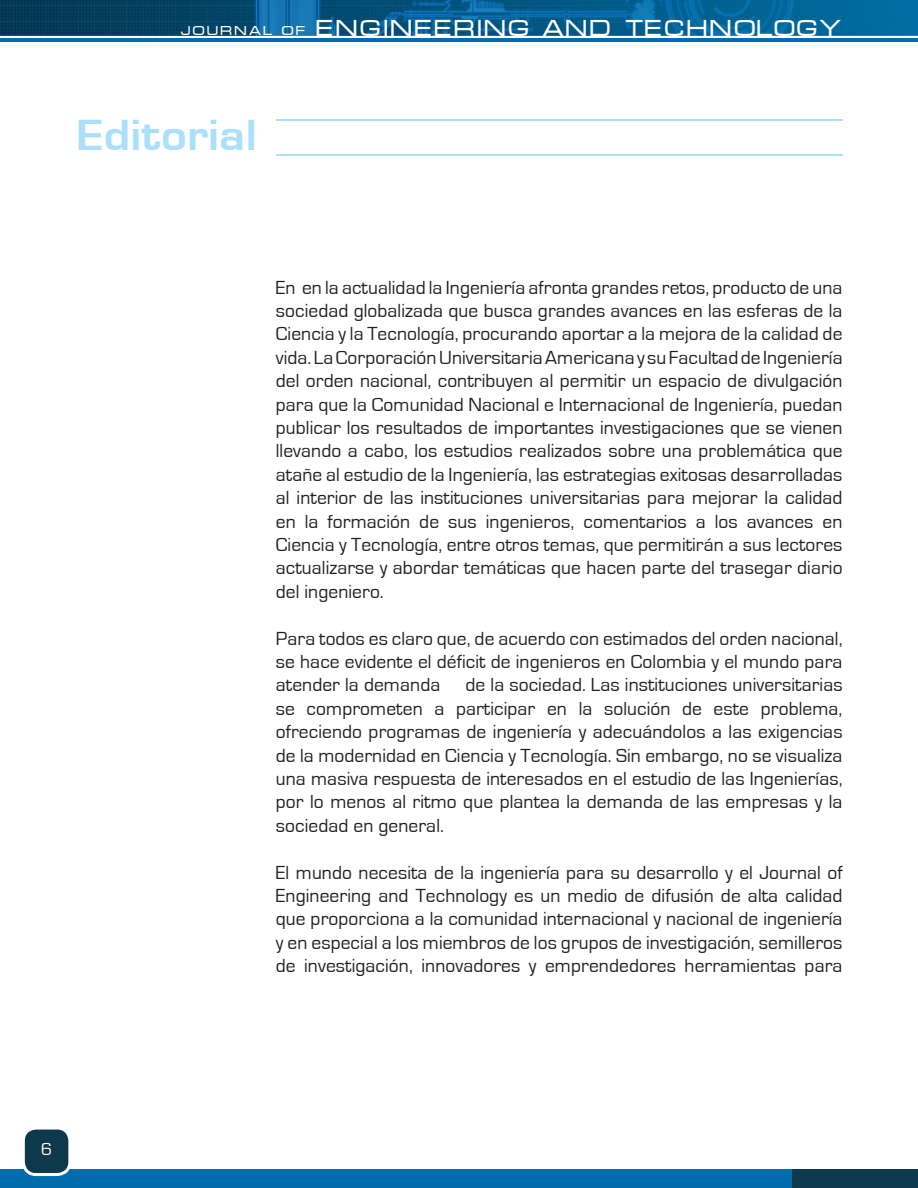
<style>
.page{position:relative;width:918px;height:1188px;background:#fff}
.page>*{position:absolute;margin:0;border:0;box-sizing:border-box;transform-origin:0 0}
.t1{font:700 45px "Eurose";letter-spacing:.01em;color:#aae0f9;scale:.92 1}
.t2{font:23.4px "Micra";color:#fff}
.t3{font:19.5px/23.4px "Eurostile";letter-spacing:.005em;color:#231f20;text-align:justify}
.t4{font:18px "Eurostile";color:#fff}
.s1{font-size:13.05px}
</style>
<div class="page">
<div style="left:791px;top:1169px;width:127px;height:19px;background:#0e394d"></div>
<div style="left:0;top:1169px;width:791px;height:19px;background:#006cac"></div>
<div style="left:23px;top:1128px;width:47px;height:47px;background:#0e394d;border-radius:13px"></div>
<div style="left:22px;top:1127px;width:49px;height:49px;border:3px solid #fff;border-radius:13px"></div>
<img style="left:0;top:0;width:918px;height:36px">
<hr style="left:0;top:38px;width:918px;height:3px;background:#006cac">
<hr style="left:276px;top:155px;width:567px;height:1px;background:#aae0f9">
<hr style="left:276px;top:119px;width:567px;height:2px;background:#aae0f9">
<p class="t2" style="left:181px;top:16px;width:663px"><span class="s1">JOURNAL OF</span> ENGINEERING AND TECHNOLOGY</p>
<p class="t1" style="left:77px;top:110px;width:197px">Editorial</p>
<p class="t3" style="left:276px;top:276px;width:568px">En en la actualidad la Ingeniería afronta grandes retos, producto de una sociedad globalizada que busca grandes avances en las esferas de la Ciencia y la Tecnología, procurando aportar a la mejora de la calidad de vida. La Corporación Universitaria Americana y su Facultad de Ingeniería del orden nacional, contribuyen al permitir un espacio de divulgación para que la Comunidad Nacional e Internacional de Ingeniería, puedan publicar los resultados de importantes investigaciones que se vienen llevando a cabo, los estudios realizados sobre una problemática que atañe al estudio de la Ingeniería, las estrategias exitosas desarrolladas al interior de las instituciones universitarias para mejorar la calidad en la formación de sus ingenieros, comentarios a los avances en Ciencia y Tecnología, entre otros temas, que permitirán a sus lectores actualizarse y abordar temáticas que hacen parte del trasegar diario del ingeniero.</p>
<p class="t3" style="left:276px;top:627px;width:568px">Para todos es claro que, de acuerdo con estimados del orden nacional, se hace evidente el déficit de ingenieros en Colombia y el mundo para atender la demanda</p>
<p class="t3" style="left:276px;top:674px;width:568px;text-indent:190px">de la sociedad. Las instituciones universitarias se comprometen a participar en la solución de este problema, ofreciendo programas de ingeniería y adecuándolos a las exigencias de la modernidad en Ciencia y Tecnología. Sin embargo, no se visualiza una masiva respuesta de interesados en el estudio de las Ingenierías, por lo menos al ritmo que plantea la demanda de las empresas y la sociedad en general.</p>
<p class="t3" style="left:276px;top:861px;width:568px">El mundo necesita de la ingeniería para su desarrollo y el Journal of Engineering and Technology es un medio de difusión de alta calidad que proporciona a la comunidad internacional y nacional de ingeniería y en especial a los miembros de los grupos de investigación, semilleros de investigación, innovadores y emprendedores herramientas para</p>
<p class="t4" style="left:41px;top:1139px;width:13px">6</p>
</div>
